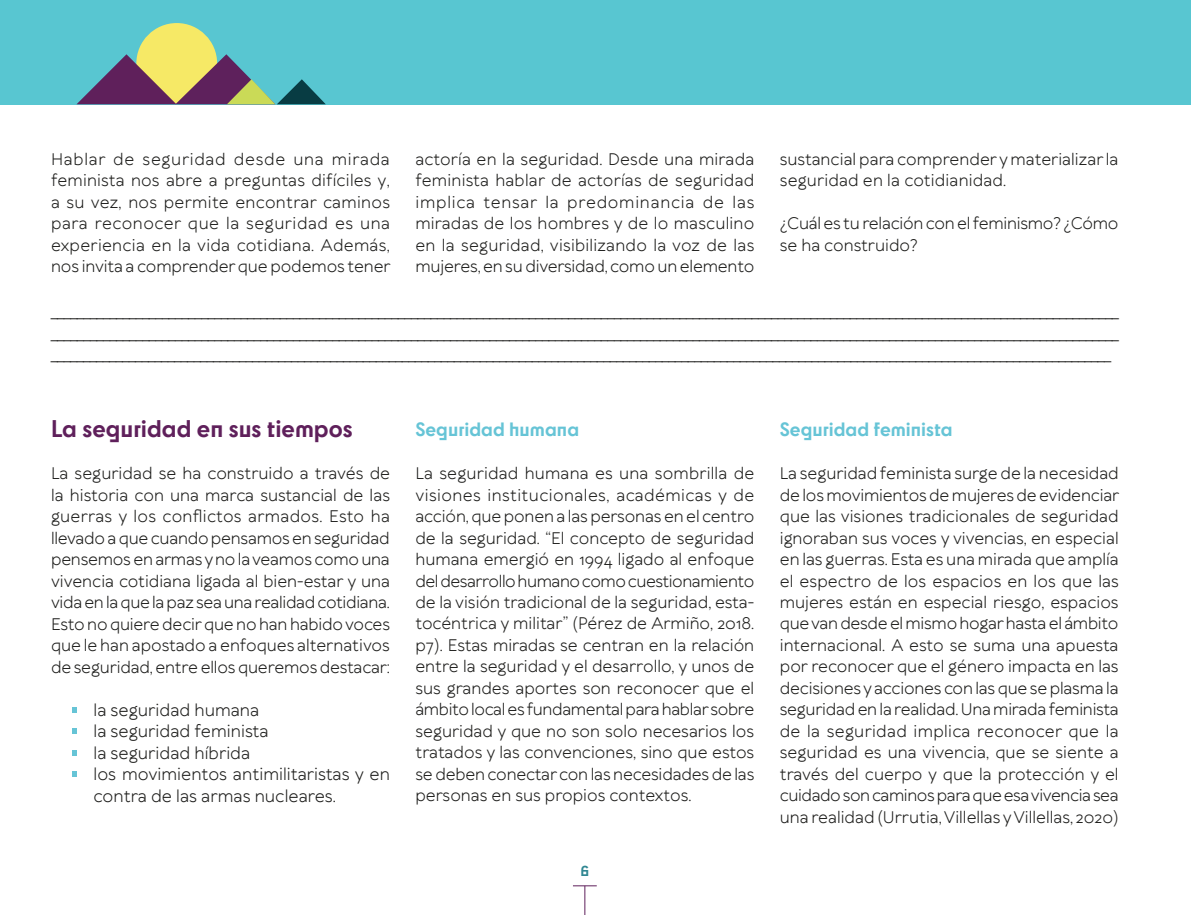
<style>
.page{position:relative;width:1191px;height:915px;background:#fff}
.page>*{position:absolute;margin:0;border:0;box-sizing:border-box;transform-origin:0 0}
.t1{font:700 22.5px "Cy";color:#5f205b}
.t2{font:700 18px "Cy";color:#66c4d6}
.t3{font:16.5px/21.5px "TT Wellingtons";color:#1d1d1b}
.t4{font:16.05px/21.5px "TT Wellingtons";letter-spacing:-.005em;color:#1d1d1b;text-align:justify}
.t5{font:700 13.5px "Cy";color:#308792}
</style>
<div class="page">
<div style="left:0;top:0;width:1191px;height:104px;background:#58c6d1"></div>
<div style="left:136px;top:23px;width:81px;height:81px;background:#f6e966;border-radius:50%"></div>
<svg style="left:77px;top:54px;width:249px;height:50px"></svg>
<svg style="left:573px;top:885px;width:24px;height:29px"></svg>
<svg style="left:72px;top:707px;width:5px;height:5px"></svg>
<svg style="left:72px;top:728px;width:5px;height:5px"></svg>
<svg style="left:72px;top:750px;width:5px;height:5px"></svg>
<svg style="left:72px;top:771px;width:5px;height:5px"></svg>
<p class="t4" style="left:51px;top:148px;width:341px">Hablar de seguridad desde una mirada feminista nos abre a preguntas difíciles y, a su vez, nos permite encontrar caminos para reconocer que la seguridad es una experiencia en la vida cotidiana. Además, nos invita a comprender que podemos tener</p>
<p class="t4" style="left:415px;top:148px;width:340px">actoría en la seguridad. Desde una mirada feminista hablar de actorías de seguridad implica tensar la predominancia de las miradas de los hombres y de lo masculino en la seguridad, visibilizando la voz de las mujeres, en su diversidad, como un elemento</p>
<p class="t4" style="left:780px;top:148px;width:340px">sustancial para comprender y materializar la seguridad en la cotidianidad.</p>
<p class="t4" style="left:780px;top:212px;width:340px">¿Cuál es tu relación con el feminismo? ¿Cómo se ha construido?</p>
<p class="t4" style="left:51px;top:300px;width:1069px">___________________________________________________________________________________________________________________________________________________________________ ___________________________________________________________________________________________________________________________________________________________________ ___________________________________________________________________________________________________________________________________________________________________</p>
<h1 class="t1" style="left:51px;top:411px;width:303px">La seguridad en sus tiempos</h1>
<p class="t4" style="left:51px;top:462px;width:340px">La seguridad se ha construido a través de la historia con una marca sustancial de las guerras y los conflictos armados. Esto ha llevado a que cuando pensamos en seguridad pensemos en armas y no la veamos como una vivencia cotidiana ligada al bien-estar y una vida en la que la paz sea una realidad cotidiana.<br>Esto no quiere decir que no han habido voces que le han apostado a enfoques alternativos de seguridad, entre ellos queremos destacar:</p>
<p class="t3" style="left:94px;top:698px;width:298px">la seguridad humana<br>la seguridad feminista<br>la seguridad híbrida<br>los movimientos antimilitaristas y en contra de las armas nucleares.</p>
<p class="t2" style="left:415px;top:415px;width:165px">Seguridad humana</p>
<p class="t4" style="left:415px;top:462px;width:340px">La seguridad humana es una sombrilla de visiones institucionales, académicas y de acción, que ponen a las personas en el centro de la seguridad. “El concepto de seguridad humana emergió en 1994 ligado al enfoque del desarrollo humano como cuestionamiento de la visión tradicional de la seguridad, esta&shy;tocéntrica y militar” (Pérez de Armiño, 2018. p7). Estas miradas se centran en la relación entre la seguridad y el desarrollo, y unos de sus grandes aportes son reconocer que el ámbito local es fundamental para hablar sobre seguridad y que no son solo necesarios los tratados y las convenciones, sino que estos se deben conectar con las necesidades de las personas en sus propios contextos.</p>
<p class="t5" style="left:580px;top:860px;width:10px">6</p>
<p class="t2" style="left:780px;top:415px;width:174px">Seguridad feminista</p>
<p class="t4" style="left:780px;top:462px;width:341px">La seguridad feminista surge de la necesidad de los movimientos de mujeres de evidenciar que las visiones tradicionales de seguridad ignoraban sus voces y vivencias, en especial en las guerras. Esta es una mirada que amplía el espectro de los espacios en los que las mujeres están en especial riesgo, espacios que van desde el mismo hogar hasta el ámbito internacional. A esto se suma una apuesta por reconocer que el género impacta en las decisiones y acciones con las que se plasma la seguridad en la realidad. Una mirada feminista de la seguridad implica reconocer que la seguridad es una vivencia, que se siente a través del cuerpo y que la protección y el cuidado son caminos para que esa vivencia sea una realidad (Urrutia, Villellas y Villellas, 2020)</p>
</div>
